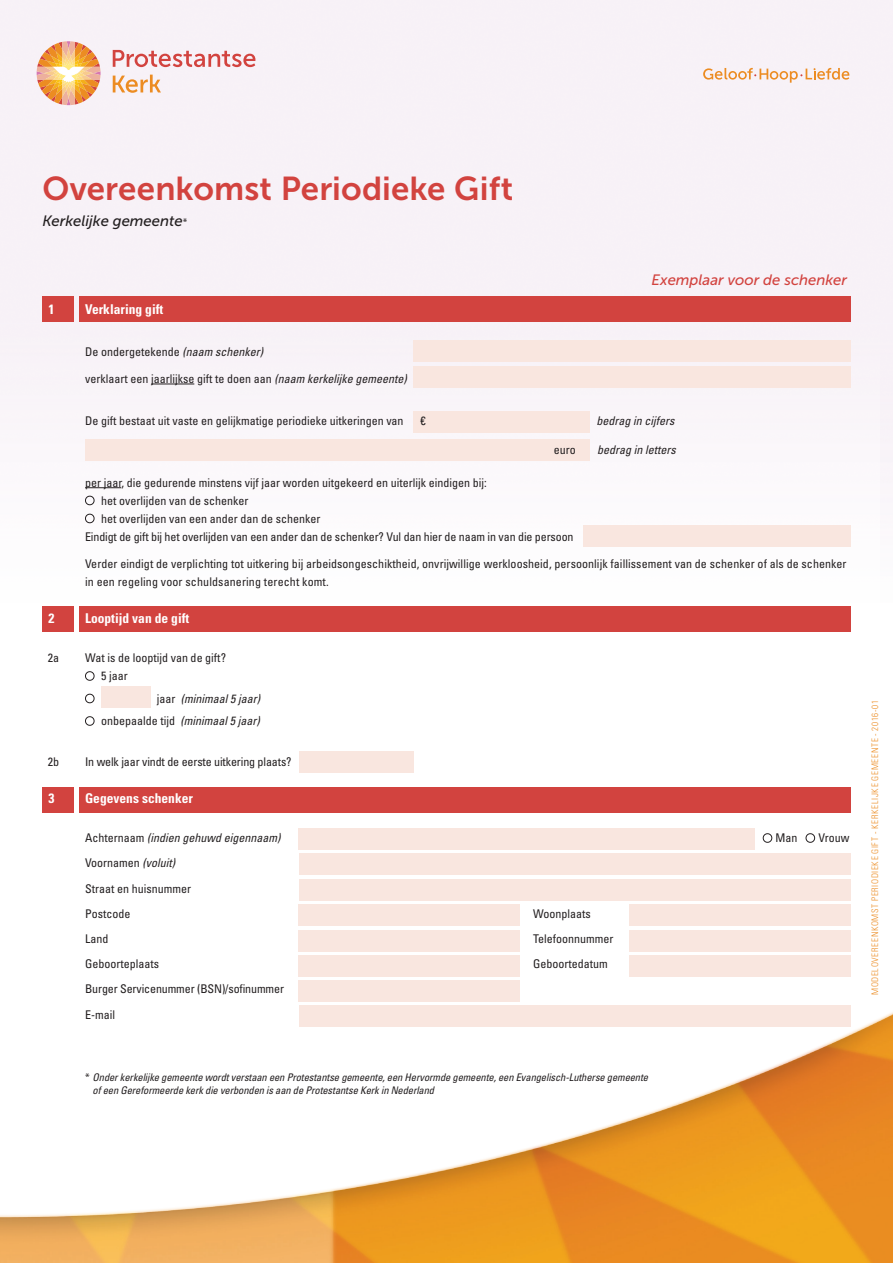
<style>
.page{position:relative;width:893px;height:1263px;background:#fff}
.page>*{position:absolute;margin:0;border:0;box-sizing:border-box;transform-origin:0 0}
.t1{font:33px "Museo Sans 700";letter-spacing:.005em;color:#d2433f}
.t2{font:italic 15px "Museo Sans 500";color:#d2433f}
.t3{font:italic 15px "Museo Sans 500";color:#231f20}
.t4{font:700 condensed 13.5px "Univers LT";color:#fff}
.t5{font:condensed 12px/25.2px "Univers LT";color:#231f20}
.t6{font:italic condensed 12px/22.5px "Univers LT";color:#231f20;text-align:right}
.t7{font:italic condensed 10.5px/12.6px "Univers LT";letter-spacing:-.01em;color:#231f20}
.t8{font:300 condensed 9px "Univers LT";letter-spacing:.07em;color:#ec8c22}
.s1{font-family:"Univers LT";font-style:normal;font-stretch:condensed;font-size:10.5px}
.s2{font-style:italic}
.s3{font-style:normal}
</style>
<div class="page">
<img style="left:0;top:0;width:893px;height:625px">
<div style="left:299px;top:752px;width:114px;height:21px;background:#f9e6df"></div>
<div style="left:101px;top:687px;width:50px;height:21px;background:#f9e6df"></div>
<div style="left:43px;top:297px;width:31px;height:25px;background:#d2433f"></div>
<div style="left:43px;top:606px;width:31px;height:25px;background:#d2433f"></div>
<div style="left:43px;top:787px;width:31px;height:26px;background:#d2433f"></div>
<div style="left:79px;top:297px;width:771px;height:25px;background:#d2433f"></div>
<div style="left:79px;top:606px;width:771px;height:25px;background:#d2433f"></div>
<div style="left:79px;top:787px;width:771px;height:26px;background:#d2433f"></div>
<svg style="left:113px;top:50px;width:142px;height:17px"></svg>
<svg style="left:113px;top:75px;width:48px;height:18px"></svg>
<svg style="left:37px;top:41px;width:64px;height:64px"></svg>
<svg style="left:703px;top:68px;width:146px;height:15px"></svg>
<div style="left:413px;top:340px;width:437px;height:21px;background:#f9e6df"></div>
<div style="left:413px;top:367px;width:437px;height:21px;background:#f9e6df"></div>
<div style="left:414px;top:411px;width:176px;height:22px;background:#f9e6df"></div>
<div style="left:85px;top:439px;width:505px;height:21px;background:#f9e6df"></div>
<img style="left:0;top:962px;width:893px;height:301px">
<div style="left:299px;top:828px;width:456px;height:21px;background:#f9e6df"></div>
<div style="left:299px;top:854px;width:551px;height:21px;background:#f9e6df"></div>
<div style="left:299px;top:879px;width:551px;height:21px;background:#f9e6df"></div>
<div style="left:299px;top:905px;width:221px;height:21px;background:#f9e6df"></div>
<div style="left:629px;top:905px;width:221px;height:21px;background:#f9e6df"></div>
<div style="left:299px;top:930px;width:221px;height:21px;background:#f9e6df"></div>
<div style="left:629px;top:930px;width:221px;height:21px;background:#f9e6df"></div>
<div style="left:299px;top:956px;width:221px;height:21px;background:#f9e6df"></div>
<div style="left:629px;top:956px;width:221px;height:21px;background:#f9e6df"></div>
<div style="left:299px;top:980px;width:221px;height:22px;background:#f9e6df"></div>
<div style="left:299px;top:1005px;width:551px;height:21px;background:#f9e6df"></div>
<svg style="left:85px;top:495px;width:10px;height:11px"></svg>
<svg style="left:85px;top:513px;width:10px;height:11px"></svg>
<svg style="left:85px;top:671px;width:10px;height:10px"></svg>
<svg style="left:85px;top:693px;width:10px;height:11px"></svg>
<svg style="left:85px;top:716px;width:10px;height:10px"></svg>
<svg style="left:762px;top:833px;width:11px;height:10px"></svg>
<svg style="left:805px;top:833px;width:10px;height:10px"></svg>
<div style="left:583px;top:525px;width:267px;height:21px;background:#f9e6df"></div>
<hr style="left:151px;top:384px;width:43px;height:1px;background:#231f20">
<hr style="left:85px;top:487px;width:36px;height:1px;background:#231f20">
<h1 class="t1" style="left:43px;top:171px;width:472px">Overeenkomst Periodieke Gift</h1>
<p class="t3" style="left:43px;top:213px;width:146px">Kerkelijke gemeente<span class="s1">*</span></p>
<p class="t2" style="left:652px;top:271px;width:197px">Exemplaar voor de schenker</p>
<p class="t4" style="left:49px;top:301px;width:7px">1</p>
<p class="t4" style="left:85px;top:301px;width:80px">Verklaring gift</p>
<p class="t5" style="left:85px;top:339px;width:179px">De ondergetekende <span class="s2">(naam schenker)</span></p>
<p class="t5" style="left:85px;top:366px;width:323px">verklaart een jaarlijkse gift te doen aan <span class="s2">(naam kerkelijke gemeente)</span></p>
<p class="t5" style="left:85px;top:408px;width:320px">De gift bestaat uit vaste en gelijkmatige periodieke uitkeringen van</p>
<p class="t5" style="left:421px;top:408px;width:7px">€</p>
<p class="t6" style="left:596px;top:409px;width:79px">bedrag in cijfers</p>
<p class="t5" style="left:554px;top:437px;width:23px">euro</p>
<p class="t6" style="left:597px;top:438px;width:80px">bedrag in letters</p>
<p class="t5" style="left:85px;top:470px;width:403px">per jaar, die gedurende minstens vijf jaar worden uitgekeerd en uiterlijk eindigen bij:</p>
<p class="t5" style="left:101px;top:488px;width:149px">het overlijden van de schenker</p>
<p class="t5" style="left:101px;top:506px;width:221px">het overlijden van een ander dan de schenker</p>
<p class="t5" style="left:85px;top:524px;width:490px">Eindigt de gift bij het overlijden van een ander dan de schenker? Vul dan hier de naam in van die persoon</p>
<p class="t5" style="left:85px;top:554px;width:763px;line-height:18px">Verder eindigt de verplichting tot uitkering bij arbeidsongeschiktheid, onvrijwillige werkloosheid, persoonlijk faillissement van de schenker of als de schenker in een regeling voor schuldsanering terecht komt.</p>
<p class="t4" style="left:49px;top:610px;width:7px">2</p>
<p class="t4" style="left:85px;top:610px;width:106px">Looptijd van de gift</p>
<p class="t5" style="left:48px;top:645px;width:13px">2a</p>
<p class="t5" style="left:101px;top:649px;width:126px;line-height:18px;text-indent:-16px">Wat is de looptijd van de gift?<br>5 jaar</p>
<p class="t6" style="left:101px;top:687px;width:160px"><span class="s3">jaar</span> (minimaal 5 jaar) <span class="s3">onbepaalde tijd</span> (minimaal 5 jaar)</p>
<p class="t5" style="left:48px;top:749px;width:13px">2b</p>
<p class="t5" style="left:85px;top:749px;width:208px">In welk jaar vindt de eerste uitkering plaats?</p>
<p class="t4" style="left:49px;top:790px;width:7px">3</p>
<p class="t4" style="left:85px;top:790px;width:109px">Gegevens schenker</p>
<p class="t6" style="left:85px;top:826px;width:197px"><span class="s3">Achternaam</span> (indien gehuwd eigennaam)</p>
<p class="t5" style="left:776px;top:825px;width:23px">Man</p>
<p class="t5" style="left:818px;top:825px;width:33px">Vrouw</p>
<p class="t5" style="left:85px;top:850px;width:107px">Voornamen <span class="s2">(voluit)<br></span>Straat en huisnummer<br>Postcode</p>
<p class="t5" style="left:533px;top:901px;width:59px">Woonplaats</p>
<p class="t5" style="left:85px;top:926px;width:25px">Land</p>
<p class="t5" style="left:533px;top:926px;width:82px">Telefoonnummer</p>
<p class="t5" style="left:85px;top:951px;width:75px">Geboorteplaats</p>
<p class="t5" style="left:533px;top:951px;width:76px">Geboortedatum</p>
<p class="t5" style="left:85px;top:976px;width:200px">Burger Servicenummer (BSN)/sofinummer<br>E-mail</p>
<p class="t7" style="left:93px;top:1071px;width:557px;text-indent:-7px"><span class="s3">*</span> Onder kerkelijke gemeente wordt verstaan een Protestantse gemeente, een Hervormde gemeente, een Evangelisch-Lutherse gemeente of een Gereformeerde kerk die verbonden is aan de Protestantse Kerk in Nederland</p>
<p class="t8" style="left:869px;top:995px;width:296px;rotate:-90deg">MODELOVEREENKOMST PERIODIEKE GIFT - KERKELIJKE GEMEENTE - 2016-01</p>
</div>
